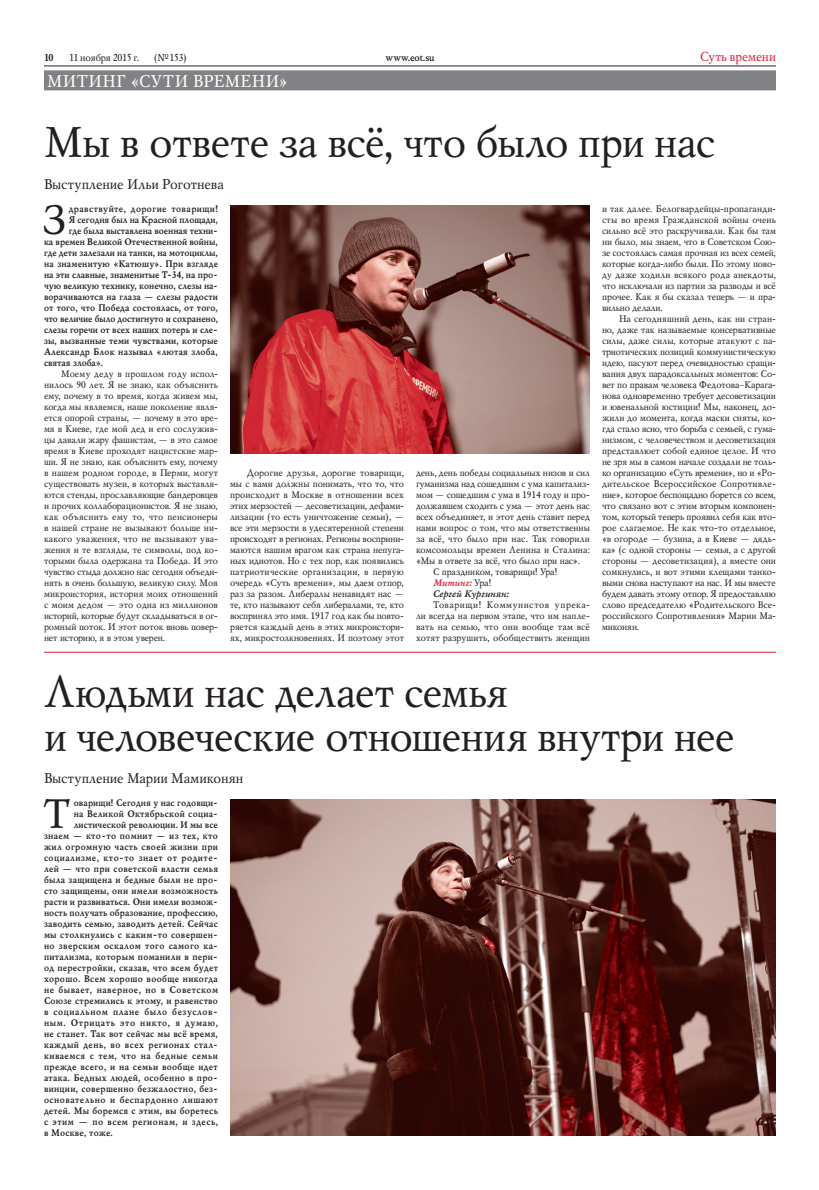
<style>
.page{position:relative;width:819px;height:1190px;background:#fff}
.page>*{position:absolute;margin:0;border:0;box-sizing:border-box;transform-origin:0 0}
.Heading{font:43px/44px "Mysl";letter-spacing:-.02em;color:#231f20}
.DropCap{font:40.9px "Mysl";color:#231f20}
.t1{font:17px "Mysl";letter-spacing:.025em;color:#fff}
.Subheading{font:14px "Mysl";letter-spacing:.005em;color:#231f20}
.t2{font:13px "Mysl";color:#dd2033}
.t3{font:10px "Mysl";letter-spacing:-.035em;color:#231f20}
.t4{font:700 10px "Mysl";letter-spacing:-.015em;color:#231f20}
.t5{font:9.5px/11px "Mysl";color:#231f20;text-align:justify}
.DropCap-2{font:700 9.5px "Mysl";letter-spacing:.02em;color:#231f20}
.DropCap-3{font:700 9.5px "Mysl";letter-spacing:.05em;color:#231f20}
.DropCap-4{font:700 9.5px "Mysl";letter-spacing:-.005em;color:#231f20}
.DropCap-5{font:700 9.5px "Mysl";color:#231f20}
.DropCap-6{font:700 9.5px "Mysl";letter-spacing:.045em;color:#231f20}
.DropCap-7{font:700 9.5px "Mysl";letter-spacing:-.01em;color:#231f20}
.DropCap-8{font:700 9.5px "Mysl";letter-spacing:.06em;color:#231f20}
.DropCap-9{font:700 9.5px "Mysl";letter-spacing:.065em;color:#231f20}
.t6{font:italic 700 9.5px "Mysl";color:#231f20}
.t7{font:italic 700 9.5px "Mysl";color:#dd2033}
.s1{font-weight:400;font-style:normal;color:#231f20}
</style>
<div class="page">
<hr style="left:44px;top:66px;width:732px;height:1px;background:#231f20">
<div style="left:44px;top:70px;width:732px;height:20px;background:#808285"></div>
<img style="left:230px;top:799px;width:546px;height:337px">
<img style="left:230px;top:205px;width:360px;height:249px">
<hr style="left:44px;top:652px;width:732px;height:1px;background:#dd2033">
<p class="t4" style="left:44px;top:50px;width:11px">10</p>
<p class="t3" style="left:69px;top:51px;width:72px">11 ноября 2015 г.</p>
<p class="t3" style="left:154px;top:51px;width:34px">(№153)</p>
<p class="t4" style="left:386px;top:50px;width:51px">www.eot.su</p>
<h3 class="t2" style="left:700px;top:48px;width:77px">Суть времени</h3>
<h3 class="t1" style="left:47px;top:70px;width:242px">Митинг «Сути времени»</h3>
<p class="Heading" style="left:44px;top:120px;width:673px">Мы в ответе за всё, что было при нас</p>
<p class="Subheading" style="left:44px;top:175px;width:181px">Выступление Ильи Роготнева</p>
<p class="DropCap" style="left:42px;top:193px;width:25px">З</p>
<p class="DropCap-6" style="left:69px;top:202px;width:151px">дравствуйте, дорогие товарищи!</p>
<p class="t5" style="left:602px;top:203px;width:176px">и так далее. Белогвардейцы-пропаганди&shy;сты во время Гражданской войны очень сильно всё это раскручивали. Как бы там ни было, мы знаем, что в Советском Сою&shy;зе состоялась самая прочная из всех семей, которые когда-либо были. По этому пово&shy;ду даже ходили всякого рода анекдоты, что исключали из партии за разводы и всё прочее. Как я бы сказал теперь — и пра&shy;вильно делали.</p>
<p class="t5" style="left:602px;top:313px;width:176px;text-indent:17px">На сегодняшний день, как ни стран&shy;но, даже так называемые консервативные силы, даже силы, которые атакуют с па&shy;триотических позиций коммунистическую идею, пасуют перед очевидностью сращи&shy;вания двух парадоксальных моментов: Со&shy;вет по правам человека Федотова–Карага&shy;нова одновременно требует десоветизации и ювенальной юстиции! Мы, наконец, до&shy;жили до момента, когда маски сняты, ко&shy;гда стало ясно, что борьба с семьей, с гума&shy;низмом, с человечеством и десоветизация представлюет собой единое целое. И что не зря мы в самом начале создали не толь&shy;ко организацию «Суть времени», но и «Ро&shy;дительское Всероссийское Сопротивле&shy;ние», которое беспощадно борется со всем, что связано вот с этим вторым компонен&shy;том, который теперь проявил себя как вто&shy;рое слагаемое. Не как что-то отдельное, «в огороде — бузина, а в Киеве — дядь&shy;ка» (с одной стороны — семья, а с другой стороны — десоветизация), а вместе они сомкнулись, и вот этими клещами танко&shy;выми снова наступают на нас. И мы вместе будем давать этому отпор. Я предоставляю слово председателю «Родительского Все&shy;российского Сопротивления» Марии Ма&shy;миконян.</p>
<p class="DropCap-4" style="left:69px;top:213px;width:151px">Я сегодня был на Красной площади,</p>
<p class="DropCap-4" style="left:69px;top:224px;width:151px">где была выставлена военная техни-</p>
<p class="DropCap-4" style="left:44px;top:235px;width:175px">ка времен Великой Отечественной войны,</p>
<p class="DropCap-4" style="left:44px;top:246px;width:175px">где дети залезали на танки, на мотоциклы,</p>
<p class="DropCap-2" style="left:44px;top:257px;width:176px">на знаменитую «Катюшу». При взгляде</p>
<p class="DropCap-5" style="left:44px;top:268px;width:175px">на эти славные, знаменитые Т‑ 34, на про-</p>
<p class="DropCap-5" style="left:44px;top:279px;width:175px">чую великую технику, конечно, слезы на-</p>
<p class="DropCap-2" style="left:44px;top:290px;width:175px">ворачиваются на глаза — слезы радости</p>
<p class="DropCap-2" style="left:44px;top:301px;width:175px">от того, что Победа состоялась, от того,</p>
<p class="DropCap-7" style="left:44px;top:312px;width:176px">что величие было достигнуто и сохранено,</p>
<p class="DropCap-5" style="left:44px;top:323px;width:175px">слезы горечи от всех наших потерь и сле-</p>
<p class="DropCap-2" style="left:44px;top:334px;width:175px">зы, вызванные теми чувствами, которые</p>
<p class="DropCap-2" style="left:44px;top:345px;width:175px">Александр Блок называл «лютая злоба,</p>
<p class="DropCap-5" style="left:44px;top:356px;width:61px">святая злоба».</p>
<p class="t5" style="left:44px;top:368px;width:176px;text-indent:17px">Моему деду в прошлом году испол&shy;нилось 90 лет. Я не знаю, как объяснить ему, почему в то время, когда живем мы, когда мы являемся, наше поколение явля&shy;ется опорой страны, — почему в это вре&shy;мя в Киеве, где мой дед и его сослужив&shy;цы давали жару фашистам, — в это самое время в Киеве проходят нацистские мар&shy;ши. Я не знаю, как объяснить ему, почему в нашем родном городе, в Перми, могут существовать музеи, в которых выставля&shy;ются стенды, прославляющие бандеровцев и прочих коллаборационистов. Я не знаю, как объяснить ему то, что пенсионеры в нашей стране не вызывают больше ни&shy;какого уважения, что не вызывают ува&shy;жения и те взгляды, те символы, под ко&shy;торыми была одержана та Победа. И это чувство стыда должно нас сегодня объеди&shy;нять в очень большую, великую силу. Моя микроистория, история моих отношений с моим дедом — это одна из миллионов историй, которые будут складываться в ог&shy;ромный поток. И этот поток вновь повер&shy;нет историю, я в этом уверен.</p>
<p class="t5" style="left:230px;top:467px;width:176px;text-indent:17px">Дорогие друзья, дорогие товарищи, мы с вами должны понимать, что то, что происходит в Москве в отношении всех этих мерзостей — десоветизации, дефами&shy;лизации (то есть уничтожение семьи), — все эти мерзости в удесятеренной степени происходят в регионах. Регионы восприни&shy;маются нашим врагом как страна непуга&shy;ных идиотов. Но с тех пор, как появились патриотические организации, в первую очередь «Суть времени», мы даем отпор, раз за разом. Либералы ненавидят нас — те, кто называют себя либералами, те, кто воспринял это имя. 1917 год как бы повто&shy;ряется каждый день в этих микроистори&shy;ях, микростолкновениях. И поэтому этот</p>
<p class="t5" style="left:416px;top:467px;width:176px">день, день победы социальных низов и сил гуманизма над сошедшим с ума капитализ&shy;мом — сошедшим с ума в 1914 году и про&shy;должавшем сходить с ума — этот день нас всех объединяет, и этот день ставит перед нами вопрос о том, что мы ответственны за всё, что было при нас. Так говорили комсомольцы времен Ленина и Сталина: «Мы в ответе за всё, что было при нас».</p>
<p class="t5" style="left:433px;top:566px;width:126px">С праздником, товарищи! Ура!</p>
<p class="t7" style="left:433px;top:576px;width:60px">Митинг: <span class="s1">Ура!</span></p>
<p class="t6" style="left:433px;top:587px;width:77px">Сергей Кургинян:</p>
<p class="t5" style="left:416px;top:599px;width:176px;text-indent:17px">Товарищи! Коммунистов упрека&shy;ли всегда на первом этапе, что им напле&shy;вать на семью, что они вообще там всё хотят разрушить, обобществить женщин</p>
<p class="Heading" style="left:44px;top:670px;width:693px">Людьми нас делает семья<br>и человеческие отношения внутри нее</p>
<p class="Subheading" style="left:44px;top:769px;width:201px">Выступление Марии Мамиконян</p>
<p class="DropCap" style="left:44px;top:787px;width:28px">Т</p>
<p class="DropCap-2" style="left:74px;top:796px;width:146px">оварищи! Сегодня у нас годовщи-</p>
<p class="DropCap-2" style="left:74px;top:807px;width:146px">на Великой Октябрьской социа-</p>
<p class="DropCap-2" style="left:74px;top:818px;width:146px">листической революции. И мы все</p>
<p class="DropCap-2" style="left:44px;top:829px;width:175px">знаем — кто-то помнит — из тех, кто</p>
<p class="DropCap-2" style="left:44px;top:840px;width:176px">жил огромную часть своей жизни при</p>
<p class="DropCap-3" style="left:44px;top:851px;width:175px">социализме, кто-то знает от родите-</p>
<p class="DropCap-2" style="left:44px;top:862px;width:176px">лей — что при советской власти семья</p>
<p class="DropCap-2" style="left:44px;top:873px;width:175px">была защищена и бедные были не про-</p>
<p class="DropCap-2" style="left:44px;top:884px;width:176px">сто защищены, они имели возможность</p>
<p class="DropCap-2" style="left:44px;top:895px;width:175px">расти и развиваться. Они имели возмож-</p>
<p class="DropCap-2" style="left:44px;top:906px;width:175px">ность получать образование, профессию,</p>
<p class="DropCap-2" style="left:44px;top:917px;width:175px">заводить семью, заводить детей. Сейчас</p>
<p class="DropCap-2" style="left:44px;top:928px;width:175px">мы столкнулись с каким-то совершен-</p>
<p class="DropCap-6" style="left:44px;top:939px;width:175px">но зверским оскалом того самого ка-</p>
<p class="DropCap-2" style="left:44px;top:950px;width:175px">питализма, которым поманили в пери-</p>
<p class="DropCap-2" style="left:44px;top:961px;width:176px">од перестройки, сказав, что всем будет</p>
<p class="DropCap-2" style="left:44px;top:972px;width:175px">хорошо. Всем хорошо вообще никогда</p>
<p class="DropCap-3" style="left:44px;top:983px;width:176px">не бывает, наверное, но в Советском</p>
<p class="DropCap-2" style="left:44px;top:994px;width:175px">Союзе стремились к этому, и равенство</p>
<p class="DropCap-8" style="left:44px;top:1005px;width:175px">в социальном плане было безуслов-</p>
<p class="DropCap-9" style="left:44px;top:1016px;width:176px">ным. Отрицать это никто, я думаю,</p>
<p class="DropCap-2" style="left:44px;top:1027px;width:175px">не станет. Так вот сейчас мы всё время,</p>
<p class="DropCap-3" style="left:44px;top:1038px;width:175px">каждый день, во всех регионах стал-</p>
<p class="DropCap-3" style="left:44px;top:1049px;width:175px">киваемся с тем, что на бедные семьи</p>
<p class="DropCap-2" style="left:44px;top:1060px;width:175px">прежде всего, и на семьи вообще идет</p>
<p class="DropCap-2" style="left:44px;top:1071px;width:175px">атака. Бедных людей, особенно в про-</p>
<p class="DropCap-2" style="left:44px;top:1082px;width:175px">винции, совершенно безжалостно, без-</p>
<p class="DropCap-3" style="left:44px;top:1093px;width:176px">основательно и беспардонно лишают</p>
<p class="DropCap-2" style="left:44px;top:1104px;width:175px">детей. Мы боремся с этим, вы боретесь</p>
<p class="DropCap-3" style="left:44px;top:1115px;width:176px">с этим — по всем регионам, и здесь,</p>
<p class="DropCap-2" style="left:44px;top:1126px;width:70px">в Москве, тоже.</p>
</div>
